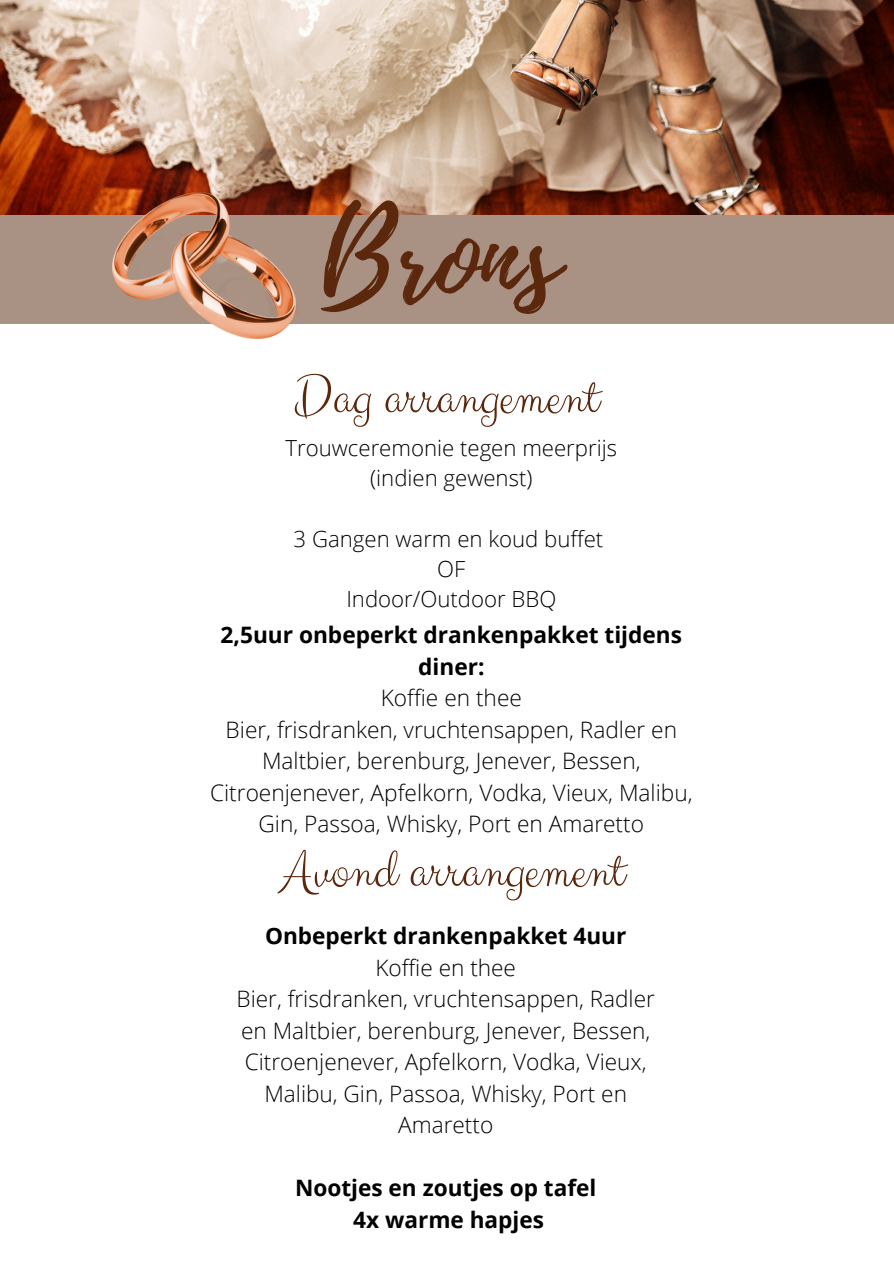
<style>
.page{position:relative;width:894px;height:1264px;background:#fff}
.page>*{position:absolute;margin:0;border:0;box-sizing:border-box;transform-origin:0 0}
.t1{font:116.85px "Playlist Script";color:#5b270d}
.t2{font:56.25px "Clicker Script";color:#5b270d}
.t3{font:56.1px "Clicker Script";color:#5b270d}
.t4{font:300 22.65px/31.5px "Open Sans";color:#000;text-align:center}
.t5{font:700 22.65px/31.5px "Open Sans";color:#000;text-align:center}
.t6{font:300 22.2px/30.2px "Open Sans";color:#000;text-align:center}
</style>
<div class="page">
<div style="left:0;top:211px;width:893px;height:112px;background:#a99283"></div>
<img style="left:0;top:0;width:893px;height:215px">
<img style="left:112px;top:193px;width:186px;height:146px">
<p class="t1" style="left:320px;top:174px;width:239px">Brons</p>
<p class="t3" style="left:293px;top:362px;width:306px">Dag arrangement</p>
<p class="t6" style="left:285px;top:432px;width:333px">Trouwceremonie tegen meerprijs (indien gewenst)</p>
<h1 class="t6" style="left:293px;top:523px;width:311px">3 Gangen warm en koud buffet</h1>
<h2 class="t6" style="left:437px;top:553px;width:30px">OF</h2>
<p class="t6" style="left:346px;top:583px;width:211px">Indoor/Outdoor BBQ</p>
<p class="t5" style="left:220px;top:618px;width:463px">2,5uur onbeperkt drankenpakket tijdens diner:</p>
<p class="t4" style="left:380px;top:681px;width:142px">Koffie en thee</p>
<p class="t4" style="left:210px;top:713px;width:484px">Bier, frisdranken, vruchtensappen, Radler en Maltbier, berenburg, Jenever, Bessen, Citroenjenever, Apfelkorn, Vodka, Vieux, Malibu, Gin, Passoa, Whisky, Port en Amaretto</p>
<p class="t2" style="left:281px;top:835px;width:344px">Avond arrangement</p>
<p class="t5" style="left:265px;top:919px;width:363px">Onbeperkt drankenpakket 4uur</p>
<p class="t4" style="left:375px;top:950px;width:142px">Koffie en thee</p>
<h2 class="t4" style="left:236px;top:982px;width:420px">Bier, frisdranken, vruchtensappen, Radler en Maltbier, berenburg, Jenever, Bessen, Citroenjenever, Apfelkorn, Vodka, Vieux, Malibu, Gin, Passoa, Whisky, Port en Amaretto</h2>
<p class="t5" style="left:295px;top:1171px;width:303px">Nootjes en zoutjes op tafel<br>4x warme hapjes</p>
</div>
